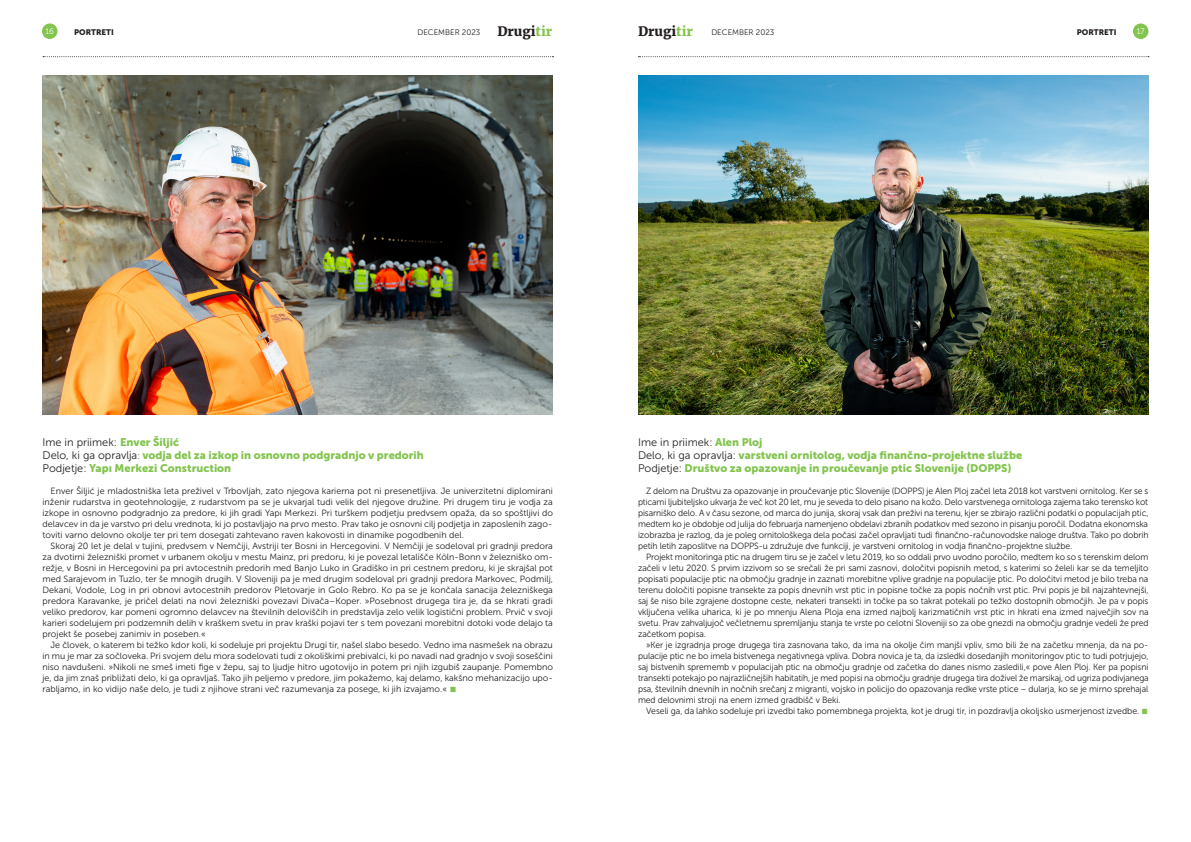
<style>
.page{position:relative;width:1191px;height:842px;background:#fff}
.page>*{position:absolute;margin:0;border:0;box-sizing:border-box;transform-origin:0 0}
.t1{font:800 13px "Merriweather";color:#231f20}
.t2{font:11px "Museo Sans 900";color:#82c44d}
.t3{font:11px "Museo Sans 300";color:#231f20}
.t4{font:9px/11px "Museo Sans 300";color:#231f20;text-align:justify;scale:.96 1}
.t5{font:9px/11px "Museo Sans 300";color:#231f20}
.t6{font:8px "Museo Sans 300";color:#231f20}
.NASLOV_članka{font:8px "Museo Sans 900";color:#231f20}
.t7{font:8px "Museo Sans 300";color:#fff}
.s1{color:#82c44d}
.s2{font-family:"Museo Sans 900";color:#82c44d}
.s3{font-family:"Museo Sans 300";color:#231f20}
.s4{font-family:"Museo Sans 300";font-size:9px;color:#231f20}
.s5{font-family:"Minion Pro";font-size:18px;color:#82c44d}
</style>
<div class="page">
<svg style="left:638px;top:56px;width:511px;height:1px"></svg>
<svg style="left:43px;top:56px;width:510px;height:1px"></svg>
<svg style="left:1133px;top:24px;width:15px;height:14px"></svg>
<svg style="left:43px;top:24px;width:14px;height:14px"></svg>
<img style="left:638px;top:75px;width:510px;height:339px">
<img style="left:43px;top:75px;width:510px;height:339px">
<p class="t6" style="left:417px;top:28px;width:64px">DECEMBER 2023</p>
<h1 class="t1" style="left:497px;top:23px;width:56px">Drugi<span class="s1">tir</span></h1>
<h1 class="t1" style="left:638px;top:23px;width:56px">Drugi<span class="s1">tir</span></h1>
<p class="t6" style="left:711px;top:28px;width:64px">DECEMBER 2023</p>
<p class="t7" style="left:45px;top:27px;width:10px">16</p>
<p class="t7" style="left:1136px;top:27px;width:9px">17</p>
<p class="NASLOV_članka" style="left:74px;top:28px;width:41px">PORTRETI</p>
<p class="NASLOV_članka" style="left:1076px;top:28px;width:41px">PORTRETI</p>
<p class="t3" style="left:43px;top:436px;width:138px">Ime in priimek: <span class="s2">Enver Šiljić</span></p>
<p class="t2" style="left:43px;top:449px;width:383px"><span class="s3">Delo, ki ga opravlja</span><span class="s4">:</span> vodja del za izkop in osnovno podgradnjo v predorih</p>
<p class="t2" style="left:43px;top:462px;width:190px"><span class="s3">Podjetje:</span> Yapı Merkezi Construction</p>
<p class="t5" style="left:43px;top:485px;width:512px;text-indent:8px">Enver Šiljić je mladostniška leta preživel v Trbovljah, zato njegova karierna pot ni presenetljiva. Je univerzitetni diplomirani inženir rudarstva in geotehnologije, z rudarstvom pa se je ukvarjal tudi velik del njegove družine. Pri drugem tiru je vodja za izkope in osnovno podgradnjo za predore, ki jih gradi Yapı Merkezi. Pri turškem podjetju predvsem opaža, da so spoštljivi do delavcev in da je varstvo pri delu vrednota, ki jo postavljajo na prvo mesto. Prav tako je osnovni cilj podjetja in zaposlenih zago&shy;toviti varno delovno okolje ter pri tem dosegati zahtevano raven kakovosti in dinamike pogodbenih del.</p>
<p class="t5" style="left:43px;top:540px;width:512px;text-align:justify;text-indent:8px">Skoraj 20 let je delal v tujini, predvsem v Nemčiji, Avstriji ter Bosni in Hercegovini. V Nemčiji je sodeloval pri gradnji predora za dvotirni železniški promet v urbanem okolju v mestu Mainz, pri predoru, ki je povezal letališče Köln-Bonn v železniško om&shy;režje, v Bosni in Hercegovini pa pri avtocestnih predorih med Banjo Luko in Gradiško in pri cestnem predoru, ki je skrajšal pot med Sarajevom in Tuzlo, ter še mnogih drugih. V Sloveniji pa je med drugim sodeloval pri gradnji predora Markovec, Podmilj, Dekani, Vodole, Log in pri obnovi avtocestnih predorov Pletovarje in Golo Rebro. Ko pa se je končala sanacija železniškega predora Karavanke, je pričel delati na novi železniški povezavi Divača–Koper. »Posebnost drugega tira je, da se hkrati gradi veliko predorov, kar pomeni ogromno delavcev na številnih deloviščih in predstavlja zelo velik logistični problem. Prvič v svoji karieri sodelujem pri podzemnih delih v kraškem svetu in prav kraški pojavi ter s tem povezani morebitni dotoki vode delajo ta projekt še posebej zanimiv in poseben.«</p>
<p class="t5" style="left:43px;top:639px;width:512px;text-indent:8px">Je človek, o katerem bi težko kdor koli, ki sodeluje pri projektu Drugi tir, našel slabo besedo. Vedno ima nasmešek na obrazu in mu je mar za sočloveka. Pri svojem delu mora sodelovati tudi z okoliškimi prebivalci, ki po navadi nad gradnjo v svoji soseščini niso navdušeni. »Nikoli ne smeš imeti fige v žepu, saj to ljudje hitro ugotovijo in potem pri njih izgubiš zaupanje. Pomembno je, da jim znaš približati delo, ki ga opravljaš. Tako jih peljemo v predore, jim pokažemo, kaj delamo, kakšno mehanizacijo upo&shy;rabljamo, in ko vidijo naše delo, je tudi z njihove strani več razumevanja za posege, ki jih izvajamo.« <span class="s5">■</span></p>
<p class="t3" style="left:638px;top:436px;width:126px">Ime in priimek: <span class="s2">Alen Ploj</span></p>
<p class="t2" style="left:638px;top:449px;width:386px"><span class="s3">Delo, ki ga opravlja:</span> varstveni ornitolog, vodja finančno-projektne službe</p>
<p class="t2" style="left:638px;top:462px;width:375px"><span class="s3">Podjetje:</span> Društvo za opazovanje in proučevanje ptic Slovenije (DOPPS)</p>
<p class="t4" style="left:638px;top:485px;width:533px;text-indent:8px">Z delom na Društvu za opazovanje in proučevanje ptic Slovenije (DOPPS) je Alen Ploj začel leta 2018 kot varstveni ornitolog. Ker se s pticami ljubiteljsko ukvarja že več kot 20 let, mu je seveda to delo pisano na kožo. Delo varstvenega ornitologa zajema tako terensko kot pisarniško delo. A v času sezone, od marca do junija, skoraj vsak dan preživi na terenu, kjer se zbirajo različni podatki o populacijah ptic, medtem ko je obdobje od julija do februarja namenjeno obdelavi zbranih podatkov med sezono in pisanju poročil. Dodatna ekonomska izobrazba je razlog, da je poleg ornitološkega dela počasi začel opravljati tudi finančno-računovodske naloge društva. Tako po dobrih petih letih zaposlitve na DOPPS-u združuje dve funkciji, je varstveni ornitolog in vodja finančno-projektne službe.</p>
<p class="t4" style="left:638px;top:551px;width:533px;text-indent:8px">Projekt monitoringa ptic na drugem tiru se je začel v letu 2019, ko so oddali prvo uvodno poročilo, medtem ko so s terenskim delom začeli v letu 2020. S prvim izzivom so se srečali že pri sami zasnovi, določitvi popisnih metod, s katerimi so želeli kar se da temeljito popisati populacije ptic na območju gradnje in zaznati morebitne vplive gradnje na populacije ptic. Po določitvi metod je bilo treba na terenu določiti popisne transekte za popis dnevnih vrst ptic in popisne točke za popis nočnih vrst ptic. Prvi popis je bil najzahtevnejši, saj še niso bile zgrajene dostopne ceste, nekateri transekti in točke pa so takrat potekali po težko dostopnih območjih. Je pa v popis vključena velika uharica, ki je po mnenju Alena Ploja ena izmed najbolj karizmatičnih vrst ptic in hkrati ena izmed največjih sov na svetu. Prav zahvaljujoč večletnemu spremljanju stanja te vrste po celotni Sloveniji so za obe gnezdi na območju gradnje vedeli že pred začetkom popisa.</p>
<p class="t4" style="left:638px;top:639px;width:533px;text-indent:8px">»Ker je izgradnja proge drugega tira zasnovana tako, da ima na okolje čim manjši vpliv, smo bili že na začetku mnenja, da na po&shy;pulacije ptic ne bo imela bistvenega negativnega vpliva. Dobra novica je ta, da izsledki dosedanjih monitoringov ptic to tudi potrjujejo, saj bistvenih sprememb v populacijah ptic na območju gradnje od začetka do danes nismo zasledili,« pove Alen Ploj. Ker pa popisni transekti potekajo po najrazličnejših habitatih, je med popisi na območju gradnje drugega tira doživel že marsikaj, od ugriza podivjanega psa, številnih dnevnih in nočnih srečanj z migranti, vojsko in policijo do opazovanja redke vrste ptice – dularja, ko se je mirno sprehajal med delovnimi stroji na enem izmed gradbišč v Beki.</p>
<p class="t5" style="left:646px;top:705px;width:504px">Veseli ga, da lahko sodeluje pri izvedbi tako pomembnega projekta, kot je drugi tir, in pozdravlja okoljsko usmerjenost izvedbe. <span class="s5">■</span></p>
</div>
